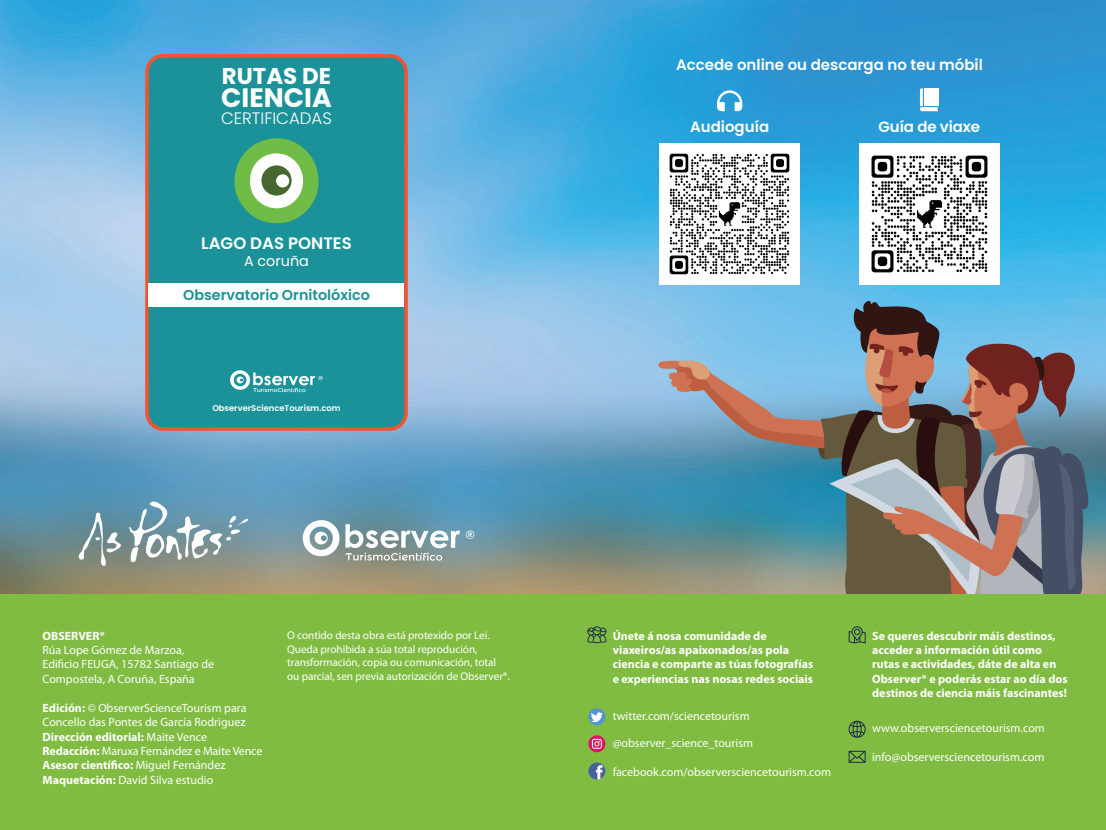
<style>
.page{position:relative;width:1106px;height:830px;background:#fff}
.page>*{position:absolute;margin:0;border:0;box-sizing:border-box;transform-origin:0 0}
.t1{font:700 26.55px "Poppins";color:#fff}
.t2{font:700 22.8px "Poppins";color:#fff}
.t3{font:600 16.5px "Poppins";color:#fff}
.t4{font:300 16.5px "Poppins";color:#fff}
.t5{font:600 15px "Poppins";color:#fff}
.t6{font:600 14.4px "Poppins";color:#1b9299}
.t7{font:14.4px "Poppins";color:#fff}
.t8{font:12px/14.4px "Myriad Pro";color:#fff}
.t9{font:700 12px/14.4px "Myriad Pro";color:#fff}
.t10{font:11.25px/13.5px "Myriad Pro";letter-spacing:-.005em;color:#fff}
.t11{font:600 8.4px "Poppins";color:#fff}
.s1{font-weight:700}
</style>
<div class="page">
<img style="left:0;top:0;width:1106px;height:594px">
<div style="left:0;top:594px;width:1106px;height:235px;background:#7fbc41"></div>
<svg style="left:79px;top:512px;width:42px;height:54px;background:#859ea0"></svg>
<svg style="left:129px;top:501px;width:119px;height:61px"></svg>
<svg style="left:303px;top:519px;width:157px;height:41px"></svg>
<svg style="left:466px;top:530px;width:8px;height:8px"></svg>
<div style="left:147px;top:56px;width:259px;height:373px;background:#1b9299;border-radius:16px"></div>
<div style="left:145px;top:54px;width:263px;height:376px;border:4px solid #f05432;border-radius:16px"></div>
<svg style="left:234px;top:138px;width:85px;height:86px"></svg>
<svg style="left:230px;top:370px;width:93px;height:22px"></svg>
<div style="left:149px;top:283px;width:255px;height:24px;background:#fff"></div>
<svg style="left:588px;top:708px;width:17px;height:17px"></svg>
<svg style="left:591px;top:711px;width:12px;height:11px"></svg>
<svg style="left:588px;top:762px;width:17px;height:17px"></svg>
<svg style="left:596px;top:764px;width:6px;height:15px"></svg>
<svg style="left:588px;top:735px;width:17px;height:17px"></svg>
<svg style="left:592px;top:738px;width:10px;height:10px"></svg>
<svg style="left:587px;top:626px;width:19px;height:17px"></svg>
<svg style="left:658px;top:300px;width:434px;height:463px"></svg>
<img style="left:659px;top:144px;width:141px;height:140px">
<img style="left:859px;top:144px;width:140px;height:140px">
<svg style="left:919px;top:88px;width:19px;height:23px"></svg>
<svg style="left:717px;top:90px;width:25px;height:21px"></svg>
<h2 class="t2" style="left:222px;top:62px;width:111px">RUTAS DE</h2>
<h1 class="t1" style="left:221px;top:82px;width:112px">CIENCIA</h1>
<h3 class="t4" style="left:221px;top:108px;width:112px">CERTIFICADAS</h3>
<h3 class="t3" style="left:201px;top:234px;width:152px">LAGO DAS PONTES</h3>
<p class="t7" style="left:244px;top:253px;width:66px">A coruña</p>
<p class="t6" style="left:183px;top:287px;width:188px">Observatorio Ornitolóxico</p>
<p class="t11" style="left:212px;top:403px;width:130px">ObserverScienceTourism.com</p>
<p class="t9" style="left:43px;top:627px;width:64px">OBSERVER®</p>
<p class="t8" style="left:43px;top:642px;width:173px">Rúa Lope Gómez de Marzoa,<br>Edificio FEUGA, 15782 Santiago de<br>Compostela, A Coruña, España</p>
<p class="t8" style="left:43px;top:700px;width:221px"><span class="s1">Edición:</span> © ObserverScienceTourism para Concello das Pontes de García Rodriguez <span class="s1">Dirección editorial:</span> Maite Vence <span class="s1">Redacción:</span> Maruxa Fernández e Maite Vence <span class="s1">Asesor científico:</span> Miguel Fernández <span class="s1">Maquetación:</span> David Silva estudio</p>
<p class="t10" style="left:287px;top:628px;width:224px">O contido desta obra está protexido por Lei.<br>Queda prohibida a súa total reprodución, transformación, copia ou comunicación, total ou parcial, sen previa autorización de Observer®.</p>
<p class="t5" style="left:676px;top:56px;width:308px">Accede online ou descarga no teu móbil</p>
<p class="t5" style="left:690px;top:118px;width:81px">Audioguía</p>
<p class="t5" style="left:878px;top:118px;width:103px">Guía de viaxe</p>
<p class="t9" style="left:612px;top:627px;width:202px">Únete á nosa comunidade de viaxeiros/as apaixonados/as pola ciencia e comparte as túas fotografías e experiencias nas nosas redes sociais</p>
<p class="t9" style="left:872px;top:627px;width:197px">Se queres descubrir máis destinos, acceder a información útil como rutas e actividades, dáte de alta en Observer® e poderás estar ao día dos destinos de ciencia máis fascinantes!</p>
<p class="t8" style="left:872px;top:719px;width:174px">www.observersciencetourism.com</p>
<p class="t8" style="left:872px;top:749px;width:174px">info@observersciencetourism.com</p>
<p class="t8" style="left:612px;top:708px;width:138px">twitter.com/sciencetourism</p>
<p class="t8" style="left:612px;top:735px;width:142px">@observer_science_tourism</p>
<p class="t8" style="left:612px;top:763px;width:220px">facebook.com/observersciencetourism.com</p>
</div>
